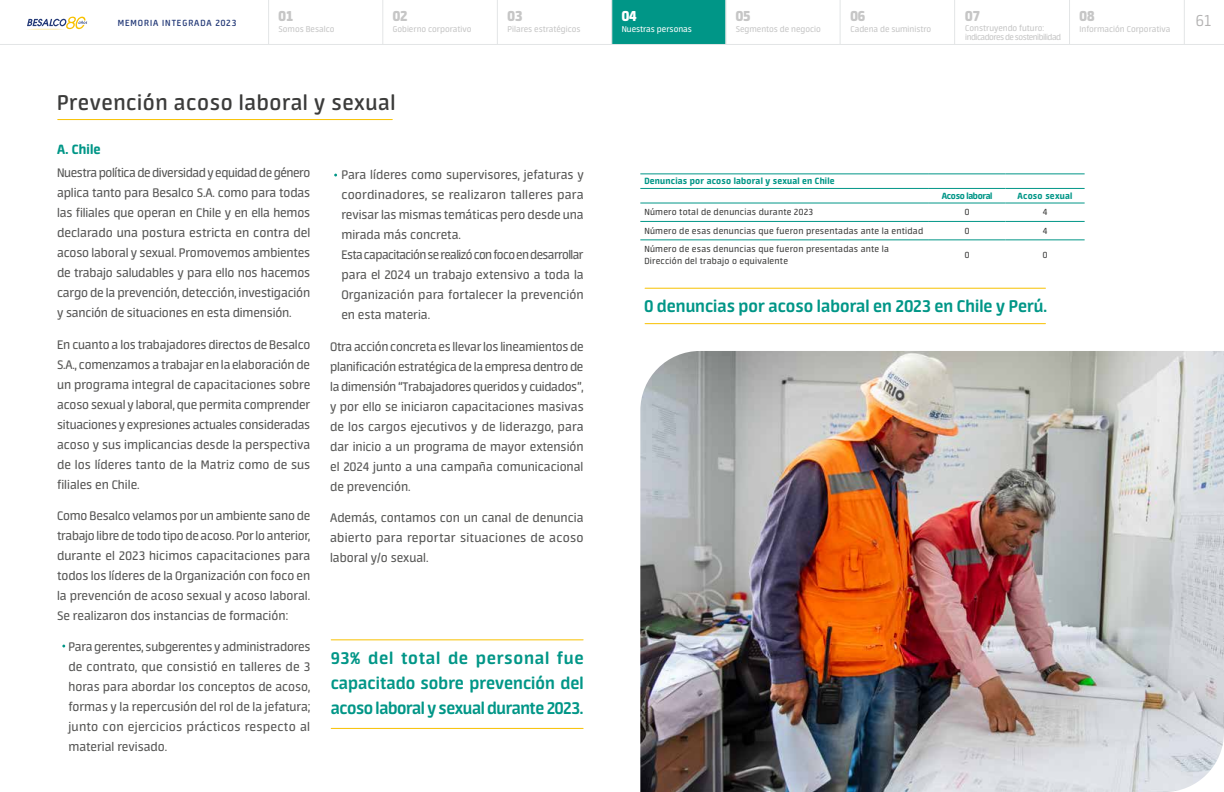
<style>
.page{position:relative;width:1224px;height:792px;background:#fff}
.page>*{position:absolute;margin:0;border:0;box-sizing:border-box;transform-origin:0 0}
.t1{font:600 24px "Neuron";letter-spacing:.025em;color:#3c3c3b}
.t2{font:700 19px/25px "Neuron";color:#009687;text-align:justify}
.t3{font:300 18px "Neuron";color:#b3b2b2}
.t4{font:800 16px "Neuron";color:#c6c6c6}
.t5{font:800 16px "Neuron";color:#fff}
.t6{font:800 15px "Neuron";letter-spacing:.01em;color:#009687}
.t7{font:14px/20px "Neuron";color:#575756;text-align:justify}
.t8{font:10px/12px "Neuron";letter-spacing:.025em;color:#3c3c3b}
.t9{font:800 10px "Neuron";letter-spacing:.02em;color:#009687}
.t10{font:600 10px "Neuron";letter-spacing:.095em;color:#233977}
.t11{font:800 10px "Neuron";letter-spacing:-.03em;color:#009687}
.t12{font:9.5px "Neuron";color:#c6c6c6}
.t13{font:9.5px/9px "Neuron";letter-spacing:-.05em;color:#c6c6c6}
.t14{font:9.5px "Neuron";color:#fff}
</style>
<div class="page">
<img style="left:640px;top:351px;width:584px;height:441px">
<div style="left:612px;top:0;width:114px;height:44px;background:#009687"></div>
<svg style="left:27px;top:17px;width:60px;height:13px"></svg>
<hr style="left:58px;top:119px;width:334px;height:1px;background:#f8c100">
<hr style="left:640px;top:221px;width:289px;height:1px;background:#009687">
<hr style="left:929px;top:221px;width:76px;height:1px;background:#009687">
<hr style="left:1005px;top:221px;width:80px;height:1px;background:#009687">
<hr style="left:640px;top:240px;width:289px;height:1px;background:#009687">
<hr style="left:929px;top:240px;width:76px;height:1px;background:#009687">
<hr style="left:1005px;top:240px;width:80px;height:1px;background:#009687">
<hr style="left:640px;top:174px;width:289px;height:1px;background:#009687">
<hr style="left:929px;top:174px;width:76px;height:1px;background:#009687">
<hr style="left:1005px;top:174px;width:80px;height:1px;background:#009687">
<hr style="left:640px;top:188px;width:289px;height:1px;background:#009687">
<hr style="left:929px;top:188px;width:76px;height:1px;background:#009687">
<hr style="left:1005px;top:188px;width:80px;height:1px;background:#009687">
<hr style="left:640px;top:203px;width:289px;height:1px;background:#009687">
<hr style="left:929px;top:203px;width:76px;height:1px;background:#009687">
<hr style="left:1005px;top:203px;width:80px;height:1px;background:#009687">
<hr style="left:331px;top:639px;width:252px;height:1px;background:#f8c100">
<hr style="left:645px;top:288px;width:400px;height:1px;background:#f8c100">
<hr style="left:331px;top:728px;width:252px;height:1px;background:#f8c100">
<hr style="left:645px;top:323px;width:400px;height:1px;background:#f8c100">
<hr style="left:497px;top:0;width:1px;height:44px;background:#e3e5e6">
<hr style="left:383px;top:0;width:1px;height:44px;background:#e3e5e6">
<hr style="left:268px;top:0;width:1px;height:44px;background:#e3e5e6">
<hr style="left:611px;top:0;width:1px;height:44px;background:#e3e5e6">
<hr style="left:726px;top:0;width:1px;height:44px;background:#e3e5e6">
<hr style="left:840px;top:0;width:1px;height:44px;background:#e3e5e6">
<hr style="left:954px;top:0;width:1px;height:44px;background:#e3e5e6">
<hr style="left:1069px;top:0;width:1px;height:44px;background:#e3e5e6">
<hr style="left:1184px;top:0;width:1px;height:44px;background:#e3e5e6">
<hr style="left:0;top:44px;width:1224px;height:1px;background:#e3e5e6">
<p class="t4" style="left:279px;top:6px;width:16px">01</p>
<p class="t12" style="left:279px;top:24px;width:57px">Somos Besalco</p>
<p class="t4" style="left:393px;top:6px;width:16px">02</p>
<p class="t12" style="left:393px;top:24px;width:80px">Gobierno corporativo</p>
<p class="t4" style="left:508px;top:6px;width:16px">03</p>
<p class="t12" style="left:508px;top:24px;width:75px">Pilares estratégicos</p>
<p class="t5" style="left:622px;top:6px;width:16px">04</p>
<p class="t14" style="left:622px;top:24px;width:72px">Nuestras personas</p>
<p class="t4" style="left:736px;top:6px;width:16px">05</p>
<p class="t12" style="left:736px;top:24px;width:87px">Segmentos de negocio</p>
<p class="t4" style="left:850px;top:6px;width:16px">06</p>
<p class="t12" style="left:850px;top:24px;width:82px">Cadena de suministro</p>
<p class="t4" style="left:965px;top:6px;width:16px">07</p>
<p class="t13" style="left:965px;top:24px;width:97px">Construyendo futuro: indicadores de sostenibilidad</p>
<p class="t4" style="left:1080px;top:6px;width:16px">08</p>
<p class="t12" style="left:1080px;top:24px;width:92px">Información Corporativa</p>
<p class="t10" style="left:118px;top:17px;width:120px">MEMORIA INTEGRADA 2023</p>
<p class="t3" style="left:1196px;top:11px;width:18px">61</p>
<h1 class="t1" style="left:57px;top:89px;width:340px">Prevención acoso laboral y sexual</h1>
<p class="t6" style="left:57px;top:141px;width:45px">A. Chile</p>
<p class="t7" style="left:57px;top:163px;width:255px">Nuestra política de diversidad y equidad de género aplica tanto para Besalco S.A. como para todas las filiales que operan en Chile y en ella hemos declarado una postura estricta en contra del acoso laboral y sexual. Promovemos ambientes de trabajo saludables y para ello nos hacemos cargo de la prevención, detección, investigación y sanción de situaciones en esta dimensión.</p>
<p class="t7" style="left:57px;top:334px;width:255px">En cuanto a los trabajadores directos de Besalco S.A., comenzamos a trabajar en la elaboración de un programa integral de capacitaciones sobre acoso sexual y laboral, que permita comprender situaciones y expresiones actuales consideradas acoso y sus implicancias desde la perspectiva de los líderes tanto de la Matriz como de sus filiales en Chile.</p>
<p class="t7" style="left:57px;top:506px;width:255px">Como Besalco velamos por un ambiente sano de trabajo libre de todo tipo de acoso. Por lo anterior, durante el 2023 hicimos capacitaciones para todos los líderes de la Organización con foco en la prevención de acoso sexual y acoso laboral.<br>Se realizaron dos instancias de formación:</p>
<p class="t7" style="left:68px;top:637px;width:243px">Para gerentes, subgerentes y administradores de contrato, que consistió en talleres de 3 horas para abordar los conceptos de acoso, formas y la repercusión del rol de la jefatura; junto con ejercicios prácticos respecto al material revisado.</p>
<p class="t7" style="left:341px;top:165px;width:244px;text-align:left">Para líderes como supervisores, jefaturas y coordinadores, se realizaron talleres para revisar las mismas temáticas pero desde una mirada más concreta.<br>Esta capacitación se realizó con foco en desarrollar para el 2024 un trabajo extensivo a toda la Organización para fortalecer la prevención en esta materia.</p>
<p class="t7" style="left:330px;top:336px;width:255px">Otra acción concreta es llevar los lineamientos de planificación estratégica de la empresa dentro de la dimensión “Trabajadores queridos y cuidados”, y por ello se iniciaron capacitaciones masivas de los cargos ejecutivos y de liderazgo, para dar inicio a un programa de mayor extensión el 2024 junto a una campaña comunicacional de prevención.</p>
<p class="t7" style="left:330px;top:508px;width:255px">Además, contamos con un canal de denuncia abierto para reportar situaciones de acoso laboral y/o sexual.</p>
<h2 class="t2" style="left:331px;top:645px;width:255px">93% del total de personal fue capacitado sobre prevención del acoso laboral y sexual durante 2023.</h2>
<p class="t9" style="left:644px;top:176px;width:192px">Denuncias por acoso laboral y sexual en Chile</p>
<p class="t11" style="left:942px;top:190px;width:52px">Acoso laboral</p>
<p class="t9" style="left:1017px;top:190px;width:57px">Acoso sexual</p>
<p class="t8" style="left:644px;top:206px;width:170px">Número total de denuncias durante 2023</p>
<p class="t8" style="left:965px;top:206px;width:6px">0</p>
<p class="t8" style="left:1043px;top:206px;width:6px">4</p>
<p class="t8" style="left:644px;top:225px;width:280px">Número de esas denuncias que fueron presentadas ante la entidad</p>
<p class="t8" style="left:965px;top:225px;width:6px">0</p>
<p class="t8" style="left:1043px;top:225px;width:6px">4</p>
<p class="t8" style="left:644px;top:243px;width:246px">Número de esas denuncias que fueron presentadas ante la<br>Dirección del trabajo o equivalente</p>
<p class="t8" style="left:965px;top:249px;width:6px">0</p>
<p class="t8" style="left:1043px;top:249px;width:6px">0</p>
<h2 class="t2" style="left:645px;top:294px;width:404px">0 denuncias por acoso laboral en 2023 en Chile y Perú.</h2>
</div>
